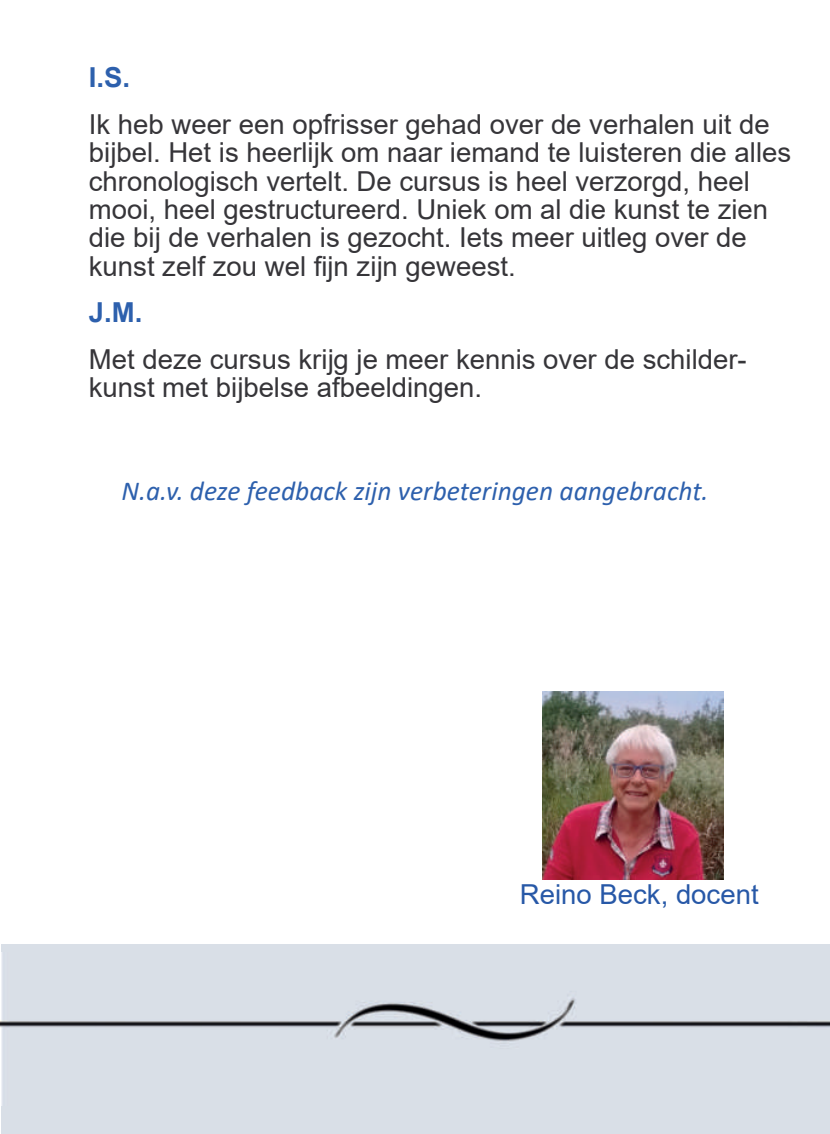
<style>
.page{position:relative;width:830px;height:1134px;background:#fff}
.page>*{position:absolute;margin:0;border:0;box-sizing:border-box;transform-origin:0 0}
.t1{font:27.5px/28.5px "Arial";color:#363539}
.t2{font:italic 27.5px "Calibri";color:#2d60ad}
.t3{font:27.5px "Arial";color:#2758a7}
.t4{font:700 27.5px "Arial";color:#2d60ad}
</style>
<div class="page">
<img style="left:542px;top:692px;width:180px;height:187px">
<div style="left:2px;top:944px;width:827px;height:190px;background:#d9dfe7"></div>
<img style="left:0;top:953px;width:829px;height:152px">
<p class="t4" style="left:89px;top:67px;width:43px">I.S.</p>
<p class="t1" style="left:89px;top:112px;width:703px">Ik heb weer een opfrisser gehad over de verhalen uit de bĳbel. Het is heerlĳk om naar iemand te luisteren die alles chronologisch vertelt. De cursus is heel verzorgd, heel mooi, heel gestructureerd. Uniek om al die kunst te zien die bĳ de verhalen is gezocht. Iets meer uitleg over de kunst zelf zou wel fijn zĳn geweest.</p>
<p class="t4" style="left:89px;top:302px;width:55px">J.M.</p>
<p class="t1" style="left:89px;top:347px;width:659px">Met deze cursus krĳg je meer kennis over de schilder&shy;kunst met bĳbelse afbeeldingen.</p>
<p class="t2" style="left:121px;top:479px;width:588px">N.a.v. deze feedback zijn verbeteringen aangebracht.</p>
<p class="t3" style="left:519px;top:884px;width:240px">Reino Beck, docent</p>
</div>
